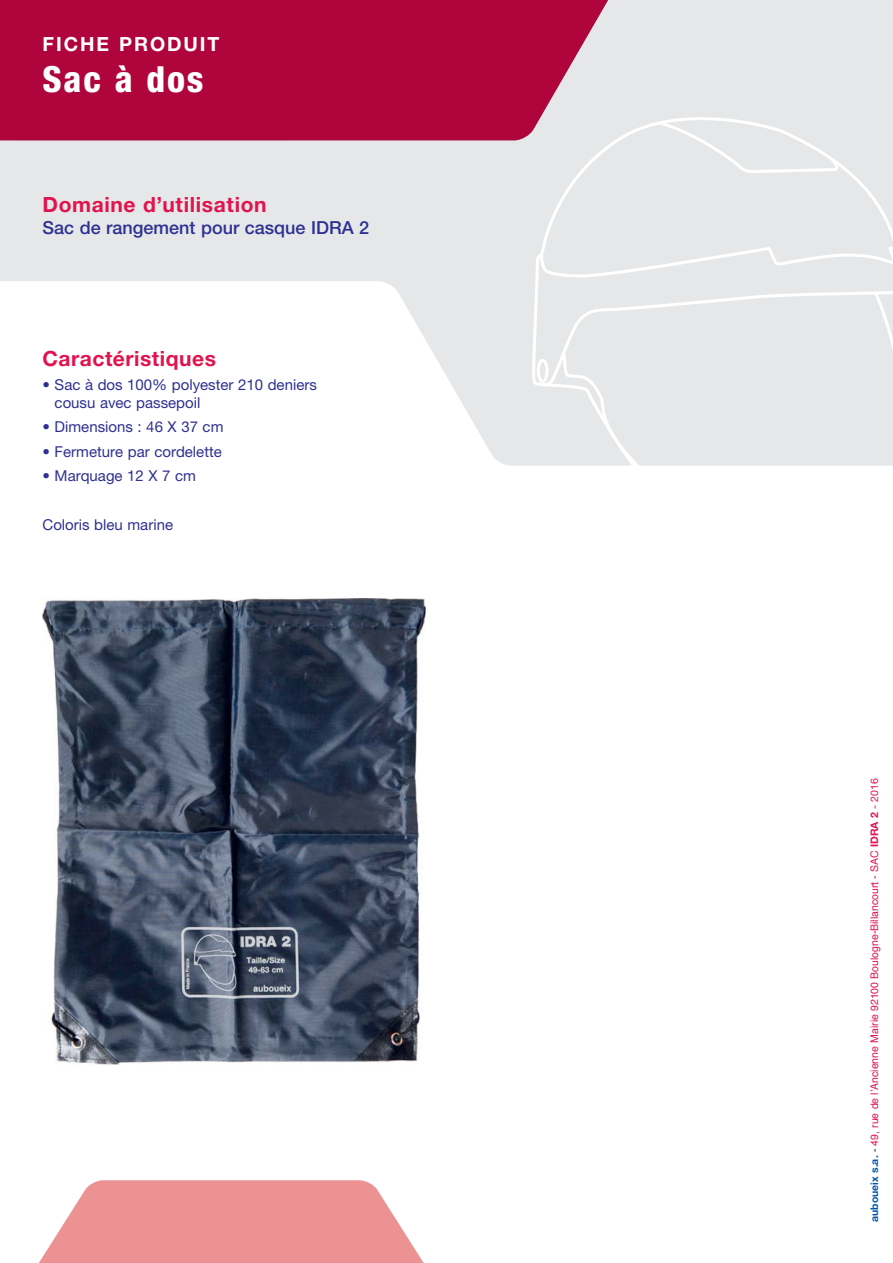
<style>
.page{position:relative;width:893px;height:1263px;background:#fff}
.page>*{position:absolute;margin:0;border:0;box-sizing:border-box;transform-origin:0 0}
.t1{font:800 condensed 36px "Helvetica Neue LT Std";letter-spacing:.05em;color:#fff}
.t2{font:700 21px "Helvetica Neue LT Std";letter-spacing:.03em;color:#e1134f}
.t3{font:700 19.5px "Helvetica Neue LT Std";letter-spacing:.1em;color:#fff}
.t4{font:500 18px "Helvetica Neue LT Std";color:#2e3092}
.t5{font:15px/18px "Helvetica Neue LT Std";color:#2e3092}
.t6{font:10.5px "Helvetica";color:#e1134f}
.s1{font-family:"Helvetica Neue LT Std";font-weight:700;color:#0057a8}
.s2{color:#201c70}
.s3{font-family:"Helvetica Neue LT Std";font-weight:700}
.s4{font-family:"Helvetica Neue LT Std"}
</style>
<div class="page">
<div style="left:0;top:0;width:893px;height:281px;background:#e6e7e8"></div>
<svg style="left:42px;top:281px;width:501px;height:339px"></svg>
<div style="left:0;top:0;width:620px;height:140px;background:#b0043c"></div>
<div style="left:529px;top:97px;width:364px;height:294px;background:#e6e7e8"></div>
<svg style="left:539px;top:242px;width:354px;height:37px"></svg>
<svg style="left:655px;top:120px;width:186px;height:56px"></svg>
<div style="left:537px;top:359px;width:11px;height:24px;border:3px solid #fff;border-radius:50%"></div>
<div style="left:543px;top:382px;width:18px;height:84px;background:#e6e7e8"></div>
<div style="left:561px;top:289px;width:332px;height:177px;background:#e6e7e8"></div>
<svg style="left:39px;top:1180px;width:385px;height:83px"></svg>
<img style="left:43px;top:598px;width:382px;height:467px">
<h3 class="t3" style="left:43px;top:37px;width:179px">FICHE PRODUIT</h3>
<h1 class="t1" style="left:43px;top:66px;width:162px">Sac à dos</h1>
<h2 class="t2" style="left:43px;top:197px;width:226px">Domaine d’utilisation</h2>
<p class="t4" style="left:43px;top:221px;width:328px">Sac de rangement pour casque IDRA 2</p>
<h2 class="t2" style="left:43px;top:351px;width:175px">Caractéristiques</h2>
<p class="t5" style="left:55px;top:378px;width:264px;text-indent:-12px">• Sac à dos 100% polyester 210 deniers cousu avec passepoil</p>
<p class="t5" style="left:43px;top:420px;width:182px">• Dimensions : 46 X 37 cm</p>
<p class="t5" style="left:43px;top:444px;width:181px">• Fermeture par cordelette</p>
<p class="t5" style="left:43px;top:469px;width:155px">• Marquage 12 X 7 cm</p>
<p class="t5" style="left:43px;top:517px;width:132px">Coloris bleu marine</p>
<p class="t6" style="left:870px;top:1222px;width:445px;rotate:-90deg"><span class="s1">auboueix s.a.</span> <span class="s2">-</span> 49, rue de l’Ancienne Mairie 92100 Boulogne-Billancourt - SAC <span class="s3">IDRA 2</span> <span class="s4">- 2016</span></p>
</div>
